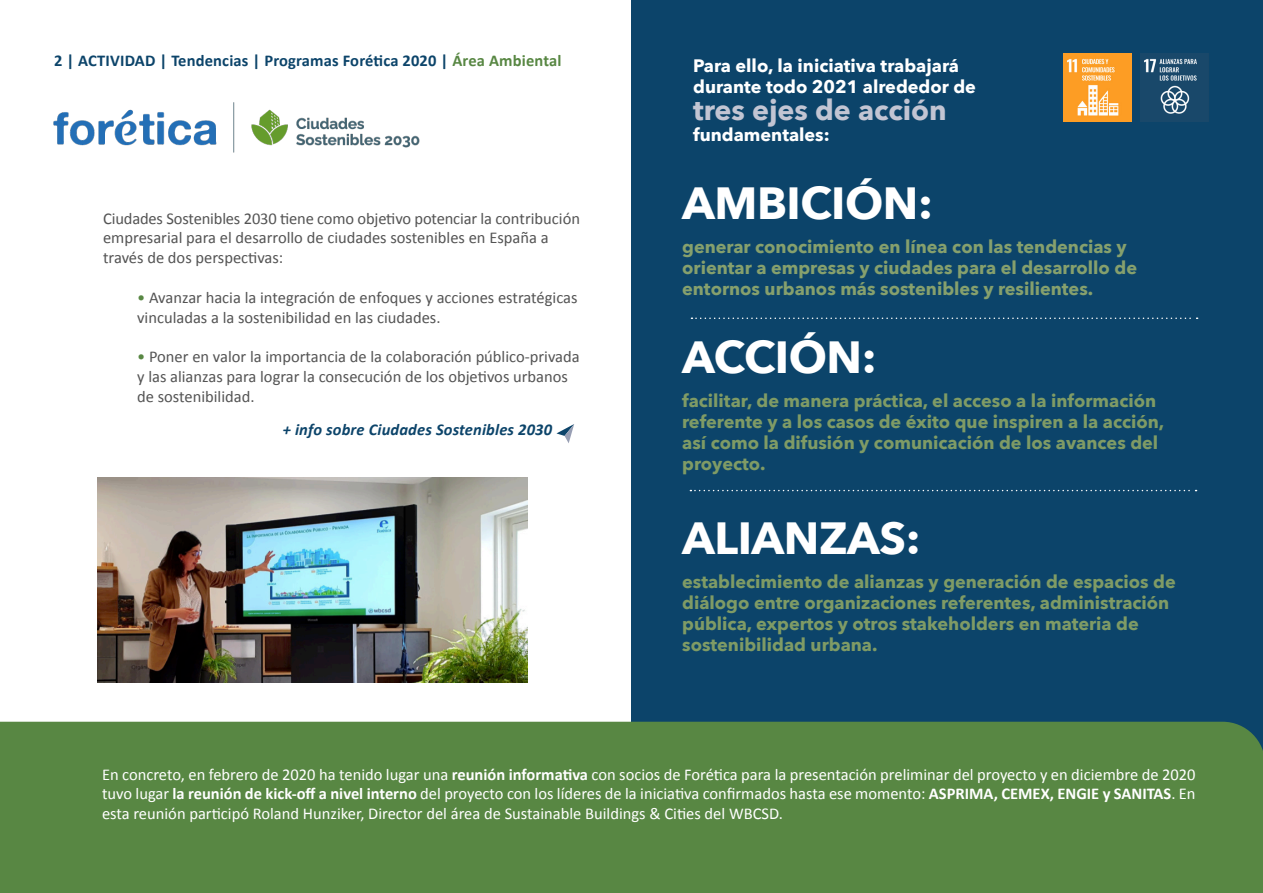
<style>
.page{position:relative;width:1263px;height:893px;background:#fff}
.page>*{position:absolute;margin:0;border:0;box-sizing:border-box;transform-origin:0 0}
.t1{font:700 45px "Avenir Next";letter-spacing:-.01em;color:#fff}
.t2{font:700 28.5px "Avenir Next";color:#c2c5d3}
.t3{font:700 18px/21px "Avenir Next";color:#7f9b65}
.t4{font:700 18px/21px "Avenir Next";color:#86a06d}
.t5{font:700 18px/21px "Avenir Next";color:#fff}
.Normal__Web{font:16.5px/19.8px "Calibri";color:#545454}
.Normal__Web-2{font:16.5px/19.8px "Calibri";color:#fff;text-align:justify}
.Estilo_de_párrafo_1{font:700 16.5px "Calibri";letter-spacing:.01em;color:#0c446a}
.Estilo_de_párrafo_1-2{font:italic 700 16.5px "Calibri";letter-spacing:.01em;color:#0c446a}
.s1{color:#588743}
.s2{font-weight:700}
</style>
<div class="page">
<div style="left:631px;top:0;width:632px;height:893px;background:#0c446a"></div>
<div style="left:0;top:722px;width:1263px;height:171px;background:#588743"></div>
<img style="left:1064px;top:54px;width:68px;height:68px">
<svg style="left:690px;top:490px;width:506px;height:1px"></svg>
<svg style="left:691px;top:318px;width:506px;height:1px"></svg>
<img style="left:53px;top:102px;width:367px;height:51px">
<img style="left:1141px;top:54px;width:68px;height:68px">
<img style="left:98px;top:478px;width:429px;height:204px">
<svg style="left:556px;top:424px;width:18px;height:19px"></svg>
<p class="Estilo_de_párrafo_1" style="left:54px;top:50px;width:509px">2 | ACTIVIDAD | Tendencias | Programas Forética 2020 | <span class="s1">Área Ambiental</span></p>
<p class="Normal__Web" style="left:103px;top:208px;width:478px">Ciudades Sostenibles 2030 tiene como objetivo potenciar la contribución empresarial para el desarrollo de ciudades sostenibles en España a través de dos perspectivas:</p>
<p class="Normal__Web" style="left:137px;top:287px;width:442px"><span class="s1">•</span> Avanzar hacia la integración de enfoques y acciones estratégicas vinculadas a la sostenibilidad en las ciudades.</p>
<p class="Normal__Web" style="left:137px;top:347px;width:444px"><span class="s1">•</span> Poner en valor la importancia de la colaboración público-privada y las alianzas para lograr la consecución de los objetivos urbanos de sostenibilidad.</p>
<p class="Estilo_de_párrafo_1-2" style="left:283px;top:419px;width:271px">+ info sobre Ciudades Sostenibles 2030</p>
<p class="t5" style="left:693px;top:55px;width:284px">Para ello, la iniciativa trabajará durante todo 2021 alrededor de</p>
<p class="t2" style="left:693px;top:85px;width:255px">tres ejes de acción</p>
<p class="t5" style="left:693px;top:124px;width:138px">fundamentales:</p>
<p class="t1" style="left:682px;top:164px;width:252px">AMBICIÓN:</p>
<p class="t4" style="left:682px;top:235px;width:456px">generar conocimiento en línea con las tendencias y orientar a empresas y ciudades para el desarrollo de entornos urbanos más sostenibles y resilientes.</p>
<p class="t1" style="left:682px;top:319px;width:196px">ACCIÓN:</p>
<p class="t3" style="left:682px;top:390px;width:484px">facilitar, de manera práctica, el acceso a la información referente y a los casos de éxito que inspiren a la acción, así como la difusión y comunicación de los avances del proyecto.</p>
<p class="t1" style="left:682px;top:499px;width:240px">ALIANZAS:</p>
<p class="t3" style="left:682px;top:571px;width:495px">establecimiento de alianzas y generación de espacios de diálogo entre organizaciones referentes, administración pública, expertos y otros stakeholders en materia de sostenibilidad urbana.</p>
<p class="Normal__Web-2" style="left:102px;top:764px;width:1095px">En concreto, en febrero de 2020 ha tenido lugar una <span class="s2">reunión informativa</span> con socios de Forética para la presentación preliminar del proyecto y en diciembre de 2020 tuvo lugar <span class="s2">la reunión de kick-off a nivel interno</span> del proyecto con los líderes de la iniciativa confirmados hasta ese momento: <span class="s2">ASPRIMA, CEMEX, ENGIE y SANITAS</span>. En esta reunión participó Roland Hunziker, Director del área de Sustainable Buildings &amp; Cities del WBCSD.</p>
</div>
